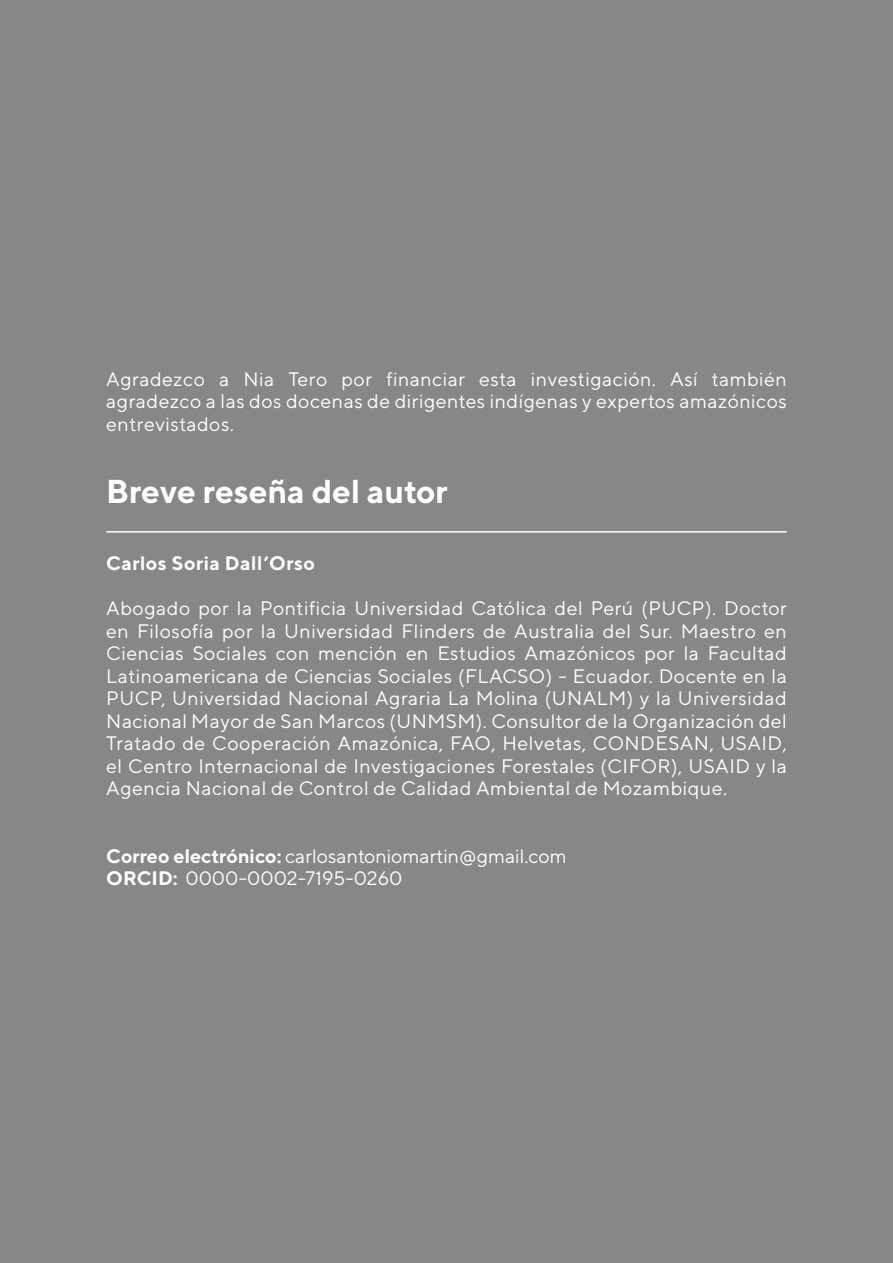
<style>
.page{position:relative;width:893px;height:1263px;background:#878787}
.page>*{position:absolute;margin:0;border:0;box-sizing:border-box;transform-origin:0 0}
.t1{font:700 33px "TT Norms";color:#fff}
.t2{font:19.5px/22.5px "TT Norms";letter-spacing:.025em;color:#fff;text-align:justify}
.t3{font:19.5px/22.5px "TT Norms";color:#fff}
.t4{font:700 19.5px "TT Norms";letter-spacing:.025em;color:#fff}
.s1{font-weight:700}
</style>
<div class="page">
<hr style="left:106px;top:531px;width:681px;height:2px;background:#fff">
<p class="t2" style="left:106px;top:367px;width:682px">Agradezco a Nia Tero por financiar esta investigación. Así también agradezco a las dos docenas de dirigentes indígenas y expertos amazónicos entrevistados.</p>
<h1 class="t1" style="left:106px;top:470px;width:343px">Breve reseña del autor</h1>
<p class="t4" style="left:106px;top:551px;width:210px">Carlos Soria Dall’Orso</p>
<p class="t2" style="left:106px;top:597px;width:682px">Abogado por la Pontificia Universidad Católica del Perú (PUCP). Doctor en Filosofía por la Universidad Flinders de Australia del Sur. Maestro en Ciencias Sociales con mención en Estudios Amazónicos por la Facultad Latinoamericana de Ciencias Sociales (FLACSO) - Ecuador. Docente en la PUCP, Universidad Nacional Agraria La Molina (UNALM) y la Universidad Nacional Mayor de San Marcos (UNMSM). Consultor de la Organización del Tratado de Cooperación Amazónica, FAO, Helvetas, CONDESAN, USAID, el Centro Internacional de Investigaciones Forestales (CIFOR), USAID y la Agencia Nacional de Control de Calidad Ambiental de Mozambique.</p>
<p class="t3" style="left:106px;top:844px;width:462px"><span class="s1">Correo electrónico:</span> carlosantoniomartin@gmail.com<br><span class="s1">ORCID:</span> 0000-0002-7195-0260</p>
</div>
